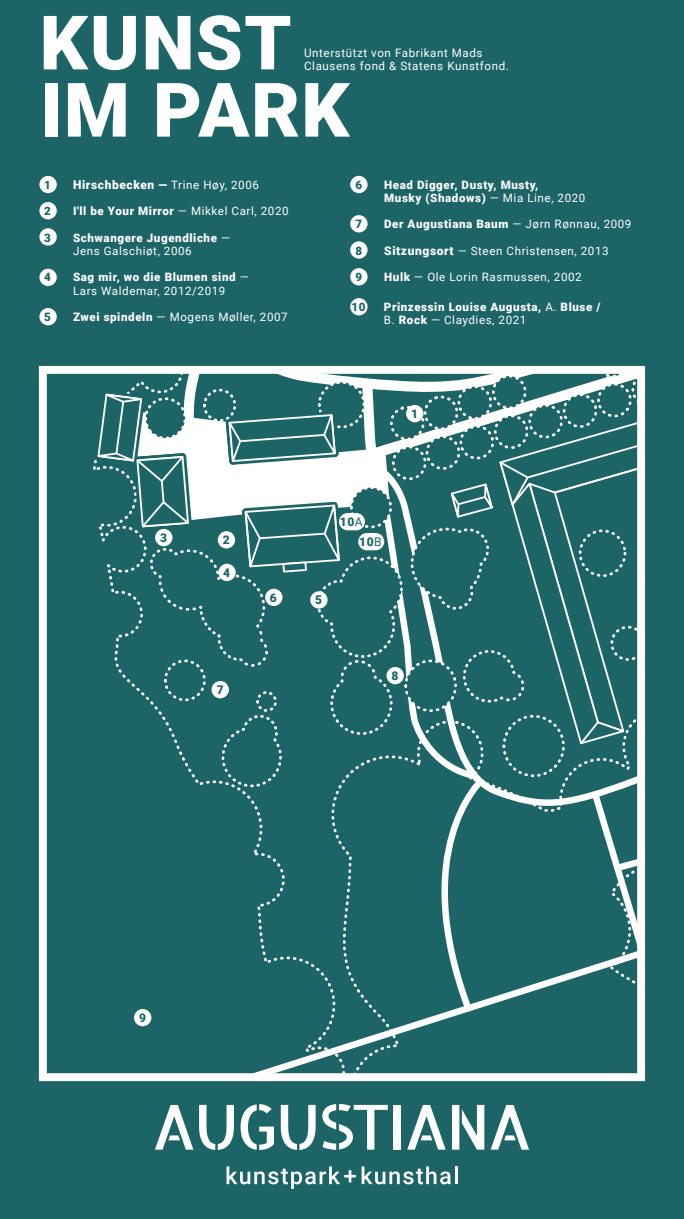
<style>
.page{position:relative;width:684px;height:1219px;background:#1c6466}
.page>*{position:absolute;margin:0;border:0;box-sizing:border-box;transform-origin:0 0}
.t1{font:900 75.2px/67.2px "Roboto";letter-spacing:.02em;color:#fff}
.t2{font:900 12px/20px "Roboto";color:#1c6466}
.t3{font:11.6px/13.2px "Roboto";letter-spacing:.05em;color:#fff}
.t4{font:900 11.6px/13.2px "Roboto";letter-spacing:.05em;color:#fff}
.t5{font:900 11.6px "Roboto";color:#1c6466}
.s1{font-weight:900;font-size:12px}
.s2{font-weight:900}
.s3{font-weight:400}
</style>
<div class="page">
<div style="left:350px;top:298px;width:17px;height:17px;background:#fff;border-radius:50%"></div>
<svg style="left:93px;top:375px;width:543px;height:697px"></svg>
<div style="left:39px;top:366px;width:606px;height:715px;border:8px solid #fff"></div>
<div style="left:218px;top:531px;width:17px;height:17px;background:#fff;border-radius:50%"></div>
<div style="left:310px;top:591px;width:17px;height:18px;background:#fff;border-radius:50%"></div>
<div style="left:265px;top:589px;width:17px;height:17px;background:#fff;border-radius:50%"></div>
<div style="left:218px;top:564px;width:18px;height:17px;background:#fff;border-radius:50%"></div>
<div style="left:155px;top:529px;width:17px;height:17px;background:#fff;border-radius:50%"></div>
<div style="left:386px;top:667px;width:18px;height:17px;background:#fff;border-radius:50%"></div>
<div style="left:211px;top:681px;width:18px;height:17px;background:#fff;border-radius:50%"></div>
<div style="left:134px;top:1009px;width:17px;height:17px;background:#fff;border-radius:50%"></div>
<div style="left:406px;top:405px;width:17px;height:17px;background:#fff;border-radius:50%"></div>
<div style="left:339px;top:513px;width:26px;height:17px;background:#fff;border-radius:9px"></div>
<div style="left:358px;top:533px;width:26px;height:17px;background:#fff;border-radius:9px"></div>
<div style="left:39px;top:308px;width:18px;height:17px;background:#fff;border-radius:50%"></div>
<div style="left:39px;top:269px;width:18px;height:17px;background:#fff;border-radius:50%"></div>
<div style="left:350px;top:268px;width:17px;height:17px;background:#fff;border-radius:50%"></div>
<div style="left:39px;top:228px;width:18px;height:18px;background:#fff;border-radius:50%"></div>
<div style="left:350px;top:241px;width:17px;height:18px;background:#fff;border-radius:50%"></div>
<div style="left:39px;top:202px;width:18px;height:17px;background:#fff;border-radius:50%"></div>
<div style="left:350px;top:215px;width:17px;height:17px;background:#fff;border-radius:50%"></div>
<div style="left:39px;top:176px;width:18px;height:17px;background:#fff;border-radius:50%"></div>
<div style="left:350px;top:176px;width:17px;height:17px;background:#fff;border-radius:50%"></div>
<svg style="left:226px;top:1166px;width:225px;height:23px"></svg>
<hr style="left:454px;top:1166px;width:3px;height:18px;background:#fff">
<svg style="left:155px;top:1105px;width:38px;height:45px"></svg>
<svg style="left:199px;top:1105px;width:35px;height:45px"></svg>
<svg style="left:240px;top:1104px;width:34px;height:46px"></svg>
<svg style="left:281px;top:1105px;width:34px;height:45px"></svg>
<div style="left:393px;top:1105px;width:8px;height:45px;background:#fff"></div>
<svg style="left:407px;top:1105px;width:38px;height:45px"></svg>
<svg style="left:452px;top:1105px;width:32px;height:45px"></svg>
<svg style="left:490px;top:1105px;width:39px;height:45px"></svg>
<svg style="left:322px;top:1104px;width:66px;height:46px"></svg>
<h1 class="t1" style="left:40px;top:6px;width:311px">KUNST<br>IM PARK</h1>
<p class="t3" style="left:304px;top:46px;width:206px">Unterstützt von Fabrikant Mads<br>Clausens fond &amp; Statens Kunstfond.</p>
<p class="t5" style="left:44px;top:177px;width:8px">1</p>
<p class="t3" style="left:73px;top:178px;width:187px"><span class="s1">Hirschbecken</span> <span class="s2">—</span> Trine Høy, 2006</p>
<p class="t5" style="left:44px;top:203px;width:8px">2</p>
<p class="t4" style="left:73px;top:204px;width:217px">I'll be Your Mirror <span class="s3">— Mikkel Carl, 2020</span></p>
<p class="t5" style="left:44px;top:229px;width:8px">3</p>
<p class="t4" style="left:73px;top:231px;width:159px">Schwangere Jugendliche <span class="s3">—<br>Jens Galschiøt, 2006</span></p>
<p class="t5" style="left:44px;top:269px;width:8px">4</p>
<p class="t3" style="left:73px;top:270px;width:177px"><span class="s2">Sag mir, wo die Blumen sind</span> —<br>Lars Waldemar, 2012/2019</p>
<p class="t5" style="left:44px;top:309px;width:8px">5</p>
<p class="t3" style="left:73px;top:310px;width:216px"><span class="s2">Zwei spindeln</span> — Mogens Møller, 2007</p>
<p class="t5" style="left:355px;top:176px;width:8px">6</p>
<p class="t4" style="left:384px;top:177px;width:203px">Head Digger, Dusty, Musty,<br>Musky (Shadows) <span class="s3">— Mia Line, 2020</span></p>
<p class="t5" style="left:355px;top:216px;width:8px">7</p>
<p class="t4" style="left:384px;top:217px;width:249px">Der Augustiana Baum <span class="s3">— Jørn Rønnau, 2009</span></p>
<p class="t5" style="left:355px;top:242px;width:8px">8</p>
<p class="t3" style="left:384px;top:243px;width:226px"><span class="s1">Sitzungsort</span> — Steen Christensen, 2013</p>
<p class="t5" style="left:355px;top:269px;width:8px">9</p>
<p class="t3" style="left:384px;top:270px;width:199px"><span class="s2">Hulk</span> — Ole Lorin Rasmussen, 2002</p>
<p class="t5" style="left:351px;top:299px;width:16px">10</p>
<p class="t4" style="left:384px;top:300px;width:218px">Prinzessin Louise Augusta, <span class="s3">A.</span> Bluse /<br><span class="s3">B.</span> Rock <span class="s3">— Claydies, 2021</span></p>
<p class="t2" style="left:411px;top:403px;width:8px">1</p>
<p class="t2" style="left:160px;top:527px;width:8px">3</p>
<p class="t2" style="left:223px;top:529px;width:8px">2</p>
<p class="t2" style="left:223px;top:562px;width:8px">4</p>
<p class="t2" style="left:217px;top:680px;width:8px">7</p>
<p class="t2" style="left:270px;top:587px;width:8px">6</p>
<p class="t2" style="left:315px;top:589px;width:8px">5</p>
<p class="t2" style="left:359px;top:511px;width:24px;text-indent:-19px">10<span class="s3">A<br></span>10<span class="s3">B</span></p>
<p class="t2" style="left:391px;top:665px;width:8px">8</p>
<p class="t2" style="left:139px;top:1007px;width:8px">9</p>
</div>
